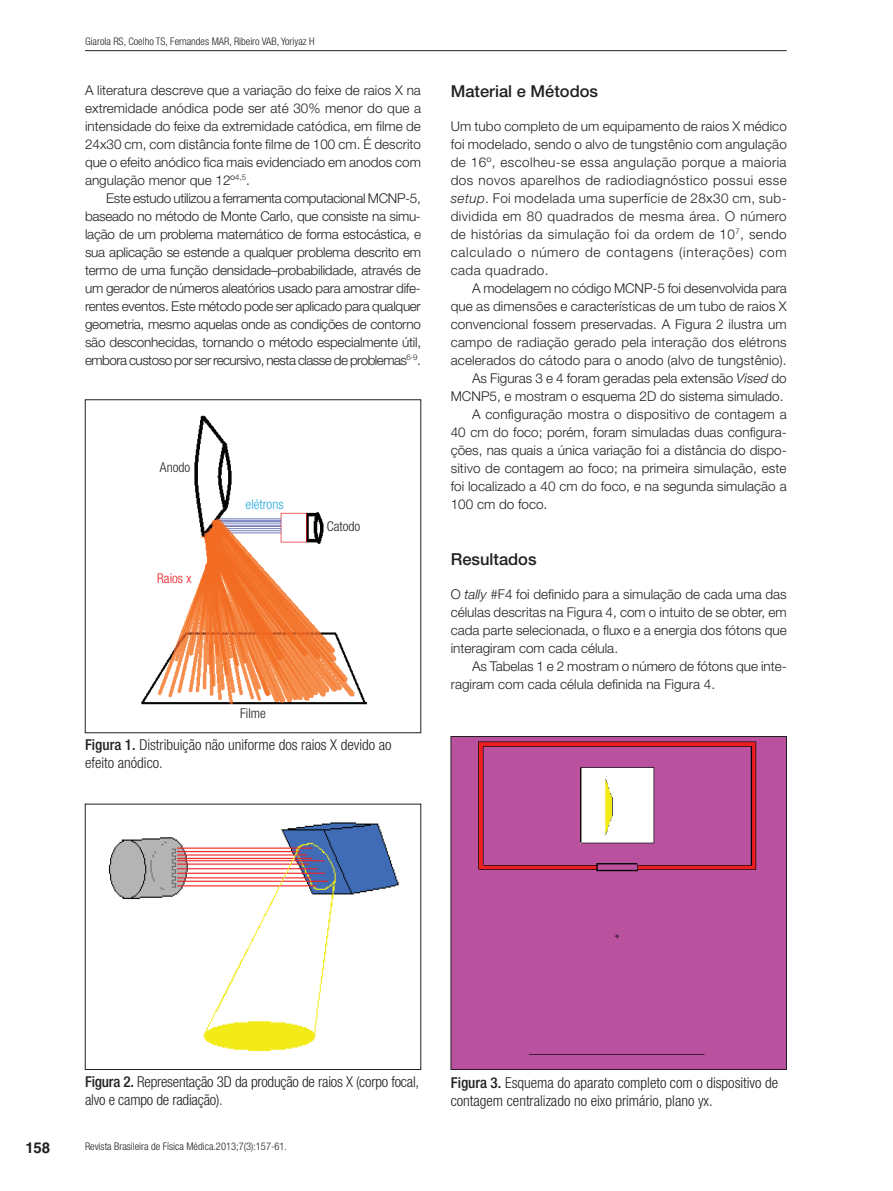
<style>
.page{position:relative;width:893px;height:1191px;background:#fff}
.page>*{position:absolute;margin:0;border:0;box-sizing:border-box;transform-origin:0 0}
.z04_0_sub1{font:500 16.5px "Helvetica Neue LT Std";color:#231f20}
.z07_0_tabela_-_titul{font:300 condensed 15px/18px "Helvetica Neue LT Std";color:#231f20}
.t1{font:700 15px "Helvetica LT Std";color:#231f20}
.z05_1_texto_txt{font:300 13.5px/18px "Helvetica Neue LT Std";color:#231f20;text-align:justify}
.z05_0_texto_primeira{font:300 13.5px/18px "Helvetica Neue LT Std";letter-spacing:.015em;color:#231f20;text-align:justify}
.t2{font:300 condensed 13.5px "Helvetica Neue LT Std";color:#231f20}
.t3{font:300 condensed 13.5px "Helvetica Neue LT Std";color:#24aae1}
.t4{font:300 condensed 13.5px "Helvetica Neue LT Std";color:#ee1d23}
.z08_0_cabecalho{font:300 condensed 10.5px "Helvetica Neue LT Std";color:#231f20}
.s1{font-weight:500}
.s2{font-style:italic}
</style>
<div class="page">
<hr style="left:85px;top:50px;width:702px;height:1px;background:#231f20">
<img style="left:141px;top:415px;width:226px;height:290px">
<div style="left:155px;top:459px;width:37px;height:16px;background:#fff"></div>
<div style="left:247px;top:495px;width:38px;height:17px;background:#fff"></div>
<div style="left:325px;top:518px;width:38px;height:16px;background:#fff"></div>
<div style="left:156px;top:569px;width:38px;height:17px;background:#fff"></div>
<div style="left:85px;top:399px;width:336px;height:334px;border:1px solid #231f20"></div>
<img style="left:109px;top:822px;width:290px;height:230px">
<div style="left:451px;top:736px;width:336px;height:333px;background:#b9519f"></div>
<img style="left:478px;top:741px;width:279px;height:314px">
<div style="left:451px;top:736px;width:336px;height:333px;border:1px solid #231f20"></div>
<p class="z08_0_cabecalho" style="left:85px;top:35px;width:231px">Giarola RS, Coelho TS, Fernandes MAR, Ribeiro VAB, Yoriyaz H</p>
<p class="z05_1_texto_txt" style="left:85px;top:81px;width:337px">A literatura descreve que a variação do feixe de raios X na extremidade anódica pode ser até 30% menor do que a intensidade do feixe da extremidade catódica, em filme de 24x30 cm, com distância fonte filme de 100 cm. É descrito que o efeito anódico fica mais evidenciado em anodos com angulação menor que 12º<sup>4,5</sup>.</p>
<p class="z05_1_texto_txt" style="left:85px;top:189px;width:338px;text-indent:21px">Este estudo utilizou a ferramenta computacional MCNP-5, baseado no método de Monte Carlo, que consiste na simu&shy;lação de um problema matemático de forma estocástica, e sua aplicação se estende a qualquer problema descrito em termo de uma função densidade–probabilidade, através de um gerador de números aleatórios usado para amostrar dife&shy;rentes eventos. Este método pode ser aplicado para qualquer geometria, mesmo aquelas onde as condições de contorno são desconhecidas, tornando o método especialmente útil, embora custoso por ser recursivo, nesta classe de problemas<sup>6-9</sup>.</p>
<p class="t2" style="left:160px;top:459px;width:32px">Anodo</p>
<p class="t4" style="left:157px;top:571px;width:36px">Raios x</p>
<p class="t3" style="left:246px;top:496px;width:39px">elétrons</p>
<p class="t2" style="left:327px;top:518px;width:35px">Catodo</p>
<p class="t2" style="left:240px;top:705px;width:27px">Filme</p>
<p class="z07_0_tabela_-_titul" style="left:85px;top:735px;width:308px"><span class="s1">Figura 1.</span> Distribuição não uniforme dos raios X devido ao efeito anódico.</p>
<p class="z04_0_sub1" style="left:451px;top:81px;width:149px">Material e Métodos</p>
<p class="z05_0_texto_primeira" style="left:451px;top:116px;width:338px">Um tubo completo de um equipamento de raios X médico foi modelado, sendo o alvo de tungstênio com angulação de 16º, escolheu-se essa angulação porque a maioria dos novos aparelhos de radiodiagnóstico possui esse <span class="s2">setup</span>. Foi modelada uma superfície de 28x30 cm, sub&shy;dividida em 80 quadrados de mesma área. O número de histórias da simulação foi da ordem de 10<sup>7</sup>, sendo calculado o número de contagens (interações) com cada quadrado.</p>
<p class="z05_1_texto_txt" style="left:451px;top:278px;width:338px;text-indent:21px">A modelagem no código MCNP-5 foi desenvolvida para que as dimensões e características de um tubo de raios X convencional fossem preservadas. A Figura 2 ilustra um campo de radiação gerado pela interação dos elétrons acelerados do cátodo para o anodo (alvo de tungstênio).</p>
<p class="z05_1_texto_txt" style="left:451px;top:368px;width:337px;text-align:right">As Figuras 3 e 4 foram geradas pela extensão <span class="s2">Vised</span> do<br>MCNP5, e mostram o esquema 2D do sistema simulado.</p>
<p class="z05_1_texto_txt" style="left:451px;top:404px;width:337px;text-indent:21px">A configuração mostra o dispositivo de contagem a 40 cm do foco; porém, foram simuladas duas configura&shy;ções, nas quais a única variação foi a distância do dispo&shy;sitivo de contagem ao foco; na primeira simulação, este foi localizado a 40 cm do foco, e na segunda simulação a 100 cm do foco.</p>
<p class="z04_0_sub1" style="left:451px;top:549px;width:87px">Resultados</p>
<p class="z05_0_texto_primeira" style="left:451px;top:584px;width:337px">O <span class="s2">tally</span> #F4 foi definido para a simulação de cada uma das células descritas na Figura 4, com o intuito de se obter, em cada parte selecionada, o fluxo e a energia dos fótons que interagiram com cada célula.</p>
<p class="z05_1_texto_txt" style="left:451px;top:656px;width:337px;text-indent:21px">As Tabelas 1 e 2 mostram o número de fótons que inte&shy;ragiram com cada célula definida na Figura 4.</p>
<p class="z07_0_tabela_-_titul" style="left:85px;top:1072px;width:336px"><span class="s1">Figura 2.</span> Representação 3D da produção de raios X (corpo focal, alvo e campo de radiação).</p>
<p class="z07_0_tabela_-_titul" style="left:451px;top:1073px;width:329px"><span class="s1">Figura 3.</span> Esquema do aparato completo com o dispositivo de contagem centralizado no eixo primário, plano yx.</p>
<p class="t1" style="left:26px;top:1138px;width:26px">158</p>
<p class="z08_0_cabecalho" style="left:85px;top:1140px;width:204px">Revista Brasileira de Física Médica.2013;7(3):157-61.</p>
</div>
